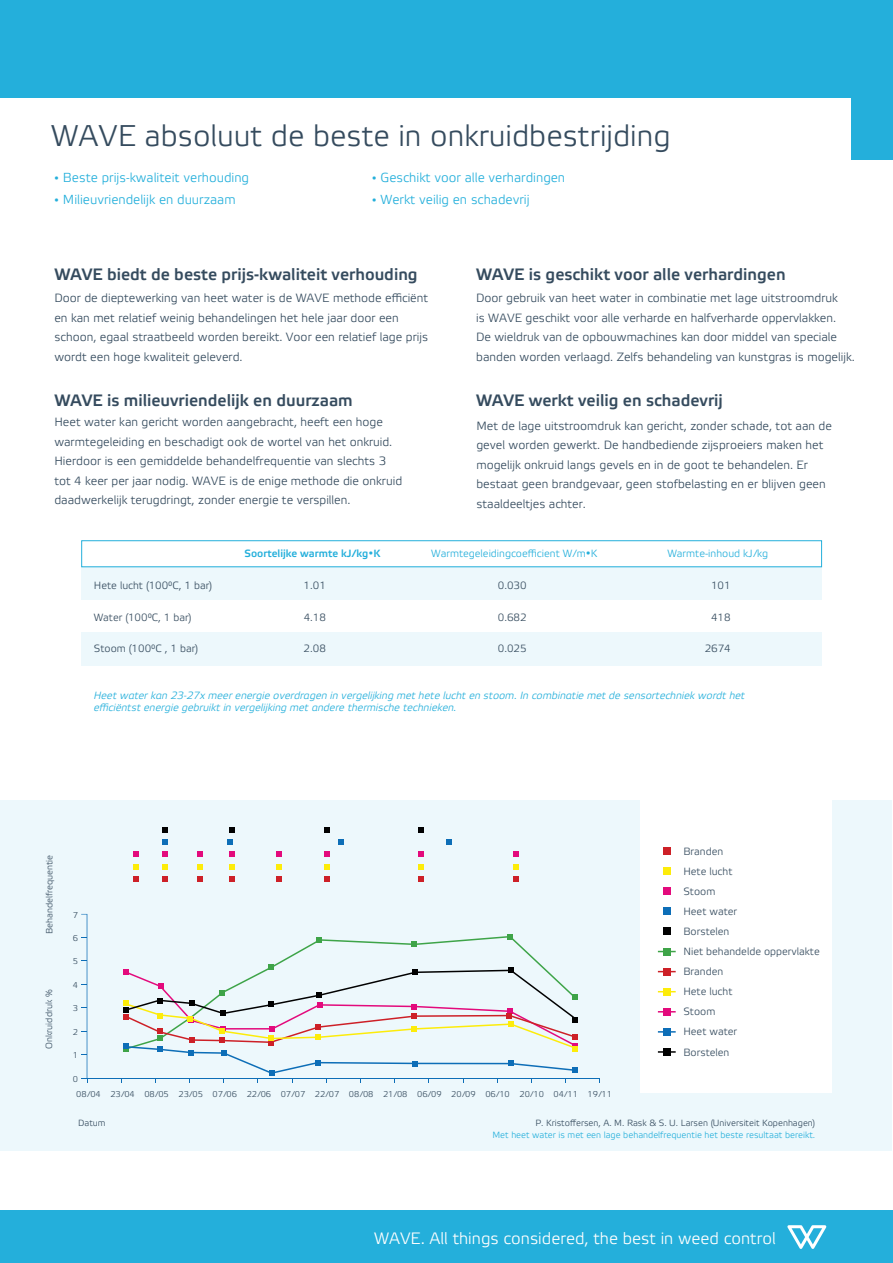
<style>
.page{position:relative;width:893px;height:1263px;background:#fff}
.page>*{position:absolute;margin:0;border:0;box-sizing:border-box;transform-origin:0 0}
.t1{font:30px "Etelka Light Pro";color:#354b5e}
.t2{font:16.5px "Etelka Medium Pro";color:#354b5e}
.t3{font:16.5px "Etelka Light Pro";color:#fff}
.t4{font:13.05px "Etelka Light Pro";color:#24afdb}
.t5{font:12px/19.5px "Etelka Light Pro";color:#354b5e}
.t6{font:10.5px/20.1px "Etelka Light Pro";color:#354b5e}
.t7{font:italic 10.5px/12.6px "Etelka Light Pro";color:#24afdb}
.t8{font:10.5px "Etelka Light Pro";color:#24afdb}
.t9{font:10.5px "Etelka Medium Pro";color:#24afdb}
.t10{font:9px "Etelka Light Pro";color:#354b5e}
.t11{font:9px "Etelka Light Pro";color:#24afdb}
.t12{font:8.4px "Etelka Light Pro";color:#354b5e}
.s1{font-family:"Aileron";font-weight:700}
.s2{font-family:"Aileron";font-weight:700;font-size:13.05px}
.s3{font-family:"Myriad Pro"}
</style>
<div class="page">
<div style="left:82px;top:567px;width:740px;height:33px;background:#edf8fc"></div>
<div style="left:82px;top:632px;width:740px;height:33px;background:#edf8fc"></div>
<div style="left:0;top:801px;width:891px;height:350px;background:#edf8fc"></div>
<hr style="left:87px;top:1078px;width:513px;height:1px;background:#0d6eb7">
<svg style="left:81px;top:914px;width:7px;height:169px"></svg>
<svg style="left:276px;top:935px;width:264px;height:29px"></svg>
<svg style="left:317px;top:937px;width:5px;height:6px"></svg>
<svg style="left:412px;top:941px;width:5px;height:5px"></svg>
<svg style="left:507px;top:934px;width:5px;height:6px"></svg>
<svg style="left:121px;top:964px;width:457px;height:119px"></svg>
<svg style="left:163px;top:839px;width:5px;height:6px"></svg>
<svg style="left:227px;top:839px;width:6px;height:6px"></svg>
<svg style="left:339px;top:839px;width:5px;height:6px"></svg>
<svg style="left:446px;top:839px;width:6px;height:6px"></svg>
<svg style="left:163px;top:828px;width:5px;height:5px"></svg>
<svg style="left:229px;top:828px;width:6px;height:5px"></svg>
<svg style="left:324px;top:828px;width:5px;height:5px"></svg>
<svg style="left:418px;top:828px;width:6px;height:5px"></svg>
<svg style="left:133px;top:876px;width:6px;height:6px"></svg>
<svg style="left:163px;top:876px;width:5px;height:6px"></svg>
<svg style="left:197px;top:876px;width:5px;height:6px"></svg>
<svg style="left:229px;top:876px;width:6px;height:6px"></svg>
<svg style="left:276px;top:876px;width:6px;height:6px"></svg>
<svg style="left:324px;top:876px;width:5px;height:6px"></svg>
<svg style="left:418px;top:876px;width:6px;height:6px"></svg>
<svg style="left:513px;top:876px;width:6px;height:6px"></svg>
<svg style="left:133px;top:864px;width:6px;height:5px"></svg>
<svg style="left:163px;top:864px;width:5px;height:5px"></svg>
<svg style="left:197px;top:864px;width:5px;height:5px"></svg>
<svg style="left:229px;top:864px;width:6px;height:5px"></svg>
<svg style="left:276px;top:864px;width:6px;height:5px"></svg>
<svg style="left:324px;top:864px;width:5px;height:5px"></svg>
<svg style="left:418px;top:864px;width:6px;height:5px"></svg>
<svg style="left:513px;top:864px;width:6px;height:5px"></svg>
<svg style="left:133px;top:852px;width:6px;height:5px"></svg>
<svg style="left:163px;top:852px;width:5px;height:5px"></svg>
<svg style="left:197px;top:852px;width:5px;height:5px"></svg>
<svg style="left:229px;top:852px;width:6px;height:5px"></svg>
<svg style="left:276px;top:852px;width:6px;height:5px"></svg>
<svg style="left:324px;top:852px;width:5px;height:5px"></svg>
<svg style="left:418px;top:852px;width:6px;height:5px"></svg>
<svg style="left:513px;top:852px;width:6px;height:5px"></svg>
<div style="left:641px;top:801px;width:191px;height:292px;background:#fff"></div>
<div style="left:663px;top:847px;width:7px;height:8px;background:#cd2027"></div>
<div style="left:663px;top:868px;width:7px;height:7px;background:#fdec0a"></div>
<div style="left:663px;top:888px;width:7px;height:7px;background:#e30a7c"></div>
<div style="left:663px;top:908px;width:7px;height:7px;background:#0d6eb7"></div>
<div style="left:663px;top:928px;width:7px;height:7px;background:#010101"></div>
<div style="left:663px;top:948px;width:7px;height:7px;background:#3ea448"></div>
<div style="left:663px;top:968px;width:7px;height:7px;background:#cd2027"></div>
<div style="left:663px;top:988px;width:7px;height:7px;background:#fdec0a"></div>
<div style="left:663px;top:1008px;width:7px;height:7px;background:#e30a7c"></div>
<div style="left:663px;top:1028px;width:7px;height:7px;background:#0d6eb7"></div>
<svg style="left:658px;top:1051px;width:18px;height:2px"></svg>
<div style="left:663px;top:1048px;width:7px;height:7px;background:#010101"></div>
<div style="left:0;top:1210px;width:893px;height:53px;background:#24afdb"></div>
<div style="left:0;top:0;width:893px;height:160px;background:#24afdb"></div>
<div style="left:0;top:99px;width:851px;height:72px;background:#fff"></div>
<svg style="left:787px;top:1225px;width:39px;height:24px"></svg>
<div style="left:81px;top:540px;width:741px;height:27px;border:1px solid #24afdb"></div>
<h1 class="t1" style="left:51px;top:120px;width:621px">WAVE absoluut de beste in onkruidbestrijding</h1>
<p class="t4" style="left:54px;top:171px;width:196px"><span class="s1">•</span> Beste prijs-kwaliteit verhouding</p>
<p class="t4" style="left:54px;top:192px;width:183px"><span class="s1">•</span> Milieuvriendelijk en duurzaam</p>
<p class="t4" style="left:372px;top:171px;width:195px"><span class="s1">•</span> Geschikt voor alle verhardingen</p>
<p class="t4" style="left:372px;top:192px;width:159px"><span class="s1">•</span> Werkt veilig en schadevrij</p>
<h2 class="t2" style="left:54px;top:265px;width:365px">WAVE biedt de beste prijs-kwaliteit verhouding</h2>
<p class="t5" style="left:54px;top:289px;width:375px">Door de dieptewerking van heet water is de WAVE methode efficiënt en kan met relatief weinig behandelingen het hele jaar door een schoon, egaal straatbeeld worden bereikt. Voor een relatief lage prijs wordt een hoge kwaliteit geleverd.</p>
<h2 class="t2" style="left:54px;top:391px;width:300px">WAVE is milieuvriendelijk en duurzaam</h2>
<p class="t5" style="left:54px;top:413px;width:349px">Heet water kan gericht worden aangebracht, heeft een hoge warmtegeleiding en beschadigt ook de wortel van het onkruid.<br>Hierdoor is een gemiddelde behandelfrequentie van slechts 3 tot 4 keer per jaar nodig. WAVE is de enige methode die onkruid daadwerkelijk terugdringt, zonder energie te verspillen.</p>
<h2 class="t2" style="left:476px;top:265px;width:311px">WAVE is geschikt voor alle verhardingen</h2>
<p class="t5" style="left:476px;top:289px;width:380px">Door gebruik van heet water in combinatie met lage uitstroomdruk<br>is WAVE geschikt voor alle verharde en halfverharde oppervlakken.<br>De wieldruk van de opbouwmachines kan door middel van speciale banden worden verlaagd. Zelfs behandeling van kunstgras is mogelijk.</p>
<h2 class="t2" style="left:476px;top:391px;width:248px">WAVE werkt veilig en schadevrij</h2>
<p class="t5" style="left:476px;top:417px;width:357px">Met de lage uitstroomdruk kan gericht, zonder schade, tot aan de gevel worden gewerkt. De handbediende zijsproeiers maken het mogelijk onkruid langs gevels en in de goot te behandelen. Er bestaat geen brandgevaar, geen stofbelasting en er blijven geen staaldeeltjes achter.</p>
<p class="t9" style="left:244px;top:548px;width:137px">Soortelijke warmte kJ/kg<span class="s2">•</span>K</p>
<p class="t8" style="left:431px;top:548px;width:168px">Warmtegeleidingcoefficient W/m<span class="s2">•</span>K</p>
<p class="t8" style="left:667px;top:548px;width:102px">Warmte<span class="s3">‐</span>inhoud kJ/kg</p>
<p class="t6" style="left:94px;top:576px;width:120px">Hete lucht (100°C, 1 bar)</p>
<p class="t6" style="left:94px;top:608px;width:99px">Water (100°C, 1 bar)</p>
<p class="t6" style="left:94px;top:639px;width:106px">Stoom (100°C , 1 bar)</p>
<p class="t6" style="left:711px;top:576px;width:21px">101</p>
<p class="t6" style="left:711px;top:608px;width:21px">418</p>
<p class="t6" style="left:705px;top:639px;width:28px">2674</p>
<p class="t7" style="left:94px;top:689px;width:653px">Heet water kan 23-27x meer energie overdragen in vergelijking met hete lucht en stoom. In combinatie met de sensortechniek wordt het efficiëntst energie gebruikt in vergelijking met andere thermische technieken.</p>
<p class="t6" style="left:304px;top:576px;width:24px">1.01</p>
<p class="t6" style="left:304px;top:608px;width:24px">4.18</p>
<p class="t6" style="left:304px;top:639px;width:24px">2.08</p>
<p class="t6" style="left:498px;top:576px;width:30px">0.030</p>
<p class="t6" style="left:498px;top:608px;width:30px">0.682</p>
<p class="t6" style="left:498px;top:639px;width:30px">0.025</p>
<p class="t10" style="left:44px;top:934px;width:81px;rotate:-90deg">Behandelfrequentie</p>
<p class="t10" style="left:44px;top:1049px;width:61px;rotate:-90deg">Onkruiddruk %</p>
<p class="t12" style="left:73px;top:910px;width:7px">7</p>
<p class="t12" style="left:73px;top:934px;width:7px">6</p>
<p class="t12" style="left:73px;top:957px;width:7px">5</p>
<p class="t12" style="left:73px;top:980px;width:7px">4</p>
<p class="t12" style="left:73px;top:1004px;width:7px">3</p>
<p class="t12" style="left:73px;top:1027px;width:7px">2</p>
<p class="t12" style="left:73px;top:1051px;width:7px">1</p>
<p class="t12" style="left:73px;top:1074px;width:7px">0</p>
<p class="t12" style="left:76px;top:1090px;width:537px">08/04 23/04 08/05 23/05 07/06 22/06 07/07 22/07 08/08 21/08 06/09 20/09 06/10 20/10 04/11 19/11</p>
<p class="t6" style="left:683px;top:842px;width:138px">Branden<br>Hete lucht<br>Stoom<br>Heet water<br>Borstelen<br>Niet behandelde oppervlakte<br>Branden<br>Hete lucht<br>Stoom<br>Heet water<br>Borstelen</p>
<p class="t10" style="left:78px;top:1118px;width:29px">Datum</p>
<p class="t10" style="left:535px;top:1118px;width:281px">P. Kristoffersen, A. M. Rask &amp; S. U. Larsen (Universiteit Kopenhagen)</p>
<p class="t11" style="left:492px;top:1130px;width:324px">Met heet water is met een lage behandelfrequentie het beste resultaat bereikt.</p>
<h2 class="t3" style="left:374px;top:1229px;width:403px">WAVE. All things considered, the best in weed control</h2>
</div>
